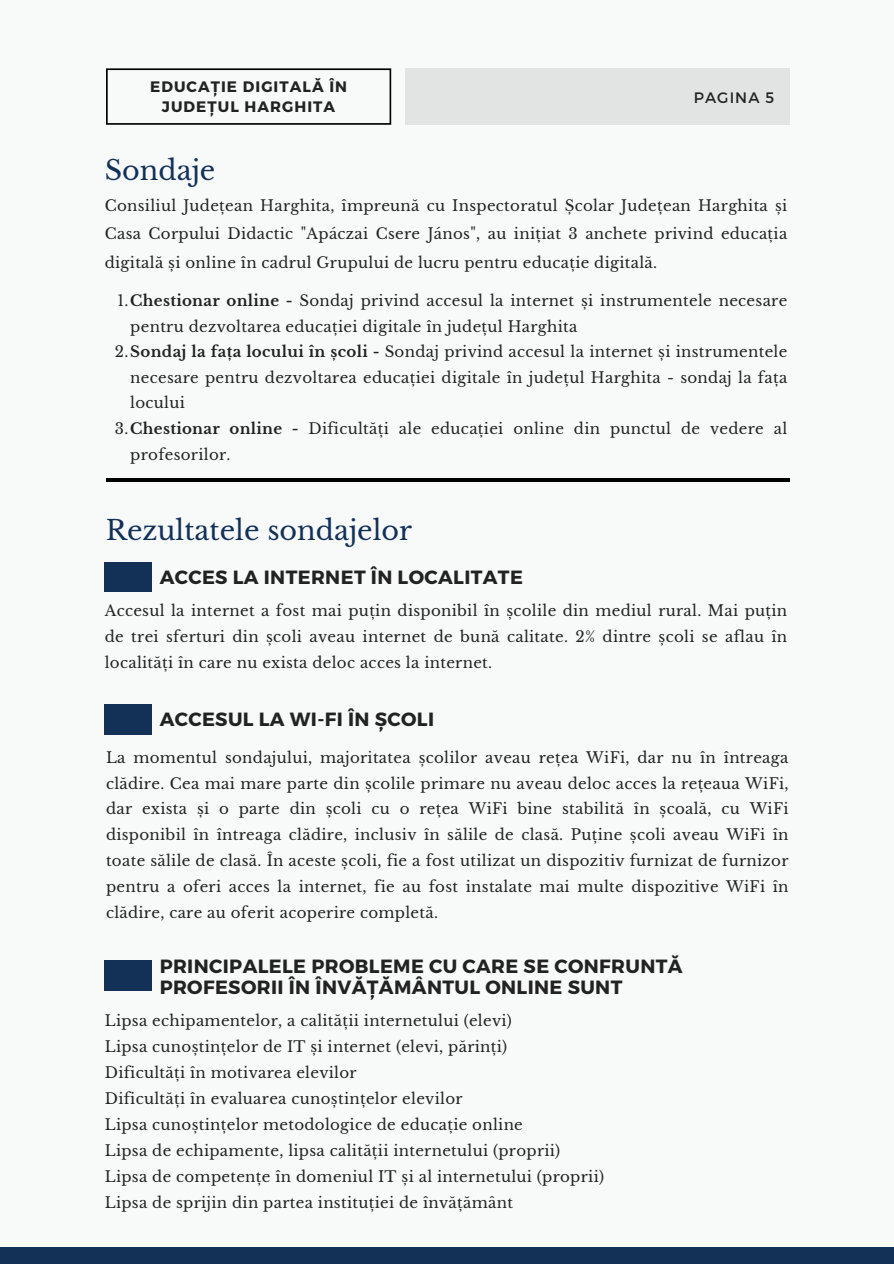
<style>
.page{position:relative;width:894px;height:1264px;background:#fff}
.page>*{position:absolute;margin:0;border:0;box-sizing:border-box;transform-origin:0 0}
.t1{font:27px "Libre Baskerville";color:#133157}
.t2{font:700 19.2px/20.2px "Montserrat";letter-spacing:.02em;color:#222}
.t3{font:700 15.15px/20.2px "Montserrat";letter-spacing:.07em;color:#222;text-align:center}
.t4{font:15.15px "Montserrat";letter-spacing:.07em;color:#222}
.t5{font:15px/25.8px "Libre Baskerville";letter-spacing:.02em;color:#222;text-align:justify}
.s1{font-weight:700}
</style>
<div class="page">
<div style="left:0;top:0;width:893px;height:1263px;background:#f8f9f9"></div>
<hr style="left:106px;top:478px;width:683px;height:3px;background:#000">
<div style="left:105px;top:562px;width:47px;height:29px;background:#133157"></div>
<svg style="left:106px;top:68px;width:285px;height:57px"></svg>
<div style="left:405px;top:68px;width:383px;height:57px;background:#e2e3e3"></div>
<div style="left:105px;top:705px;width:47px;height:29px;background:#133157"></div>
<div style="left:105px;top:960px;width:47px;height:30px;background:#133157"></div>
<div style="left:0;top:1247px;width:893px;height:16px;background:#133157"></div>
<p class="t3" style="left:150px;top:76px;width:198px">EDUCAȚIE DIGITALĂ ÎN<br>JUDEȚUL HARGHITA</p>
<p class="t4" style="left:693px;top:88px;width:82px">PAGINA 5</p>
<h1 class="t1" style="left:105px;top:154px;width:112px">Sondaje</h1>
<p class="t5" style="left:105px;top:191px;width:683px;line-height:28.5px">Consiliul Județean Harghita, împreună cu Inspectoratul Școlar Județean Harghita și Casa Corpului Didactic "Apáczai Csere János", au inițiat 3 anchete privind educația digitală și online în cadrul Grupului de lucru pentru educație digitală.</p>
<p class="t5" style="left:117px;top:288px;width:671px">1.<span class="s1">Chestionar online -</span> Sondaj privind accesul la internet și instrumentele necesare</p>
<p class="t5" style="left:130px;top:314px;width:448px">pentru dezvoltarea educației digitale în județul Harghita</p>
<p class="t5" style="left:115px;top:339px;width:673px">2.<span class="s1">Sondaj la fața locului în școli -</span> Sondaj privind accesul la internet și instrumentele</p>
<p class="t5" style="left:130px;top:365px;width:658px">necesare pentru dezvoltarea educației digitale în județul Harghita - sondaj la fața</p>
<p class="t5" style="left:130px;top:390px;width:56px">locului</p>
<p class="t5" style="left:115px;top:416px;width:673px">3.<span class="s1">Chestionar online -</span> Dificultăți ale educației online din punctul de vedere al</p>
<p class="t5" style="left:130px;top:441px;width:102px">profesorilor.</p>
<h1 class="t1" style="left:106px;top:514px;width:308px">Rezultatele sondajelor</h1>
<p class="t2" style="left:160px;top:565px;width:365px">ACCES LA INTERNET ÎN LOCALITATE</p>
<p class="t5" style="left:105px;top:597px;width:683px">Accesul la internet a fost mai puțin disponibil în școlile din mediul rural. Mai puțin de trei sferturi din școli aveau internet de bună calitate. 2% dintre școli se aflau în localități în care nu exista deloc acces la internet.</p>
<p class="t2" style="left:160px;top:708px;width:276px">ACCESUL LA WI-FI ÎN ȘCOLI</p>
<p class="t5" style="left:106px;top:744px;width:683px">La momentul sondajului, majoritatea școlilor aveau rețea WiFi, dar nu în întreaga clădire. Cea mai mare parte din școlile primare nu aveau deloc acces la rețeaua WiFi, dar exista și o parte din școli cu o rețea WiFi bine stabilită în școală, cu WiFi disponibil în întreaga clădire, inclusiv în sălile de clasă. Puține școli aveau WiFi în toate sălile de clasă. În aceste școli, fie a fost utilizat un dispozitiv furnizat de furnizor pentru a oferi acces la internet, fie au fost instalate mai multe dispozitive WiFi în clădire, care au oferit acoperire completă.</p>
<p class="t2" style="left:160px;top:955px;width:524px">PRINCIPALELE PROBLEME CU CARE SE CONFRUNTĂ<br>PROFESORII ÎN ÎNVĂȚĂMÂNTUL ONLINE SUNT</p>
<p class="t5" style="left:105px;top:1008px;width:500px;text-align:left">Lipsa echipamentelor, a calității internetului (elevi)<br>Lipsa cunoștințelor de IT și internet (elevi, părinți)<br>Dificultăți în motivarea elevilor<br>Dificultăți în evaluarea cunoștințelor elevilor<br>Lipsa cunoștințelor metodologice de educație online<br>Lipsa de echipamente, lipsa calității internetului (proprii)<br>Lipsa de competențe în domeniul IT și al internetului (proprii)<br>Lipsa de sprijin din partea instituției de învățământ</p>
</div>
